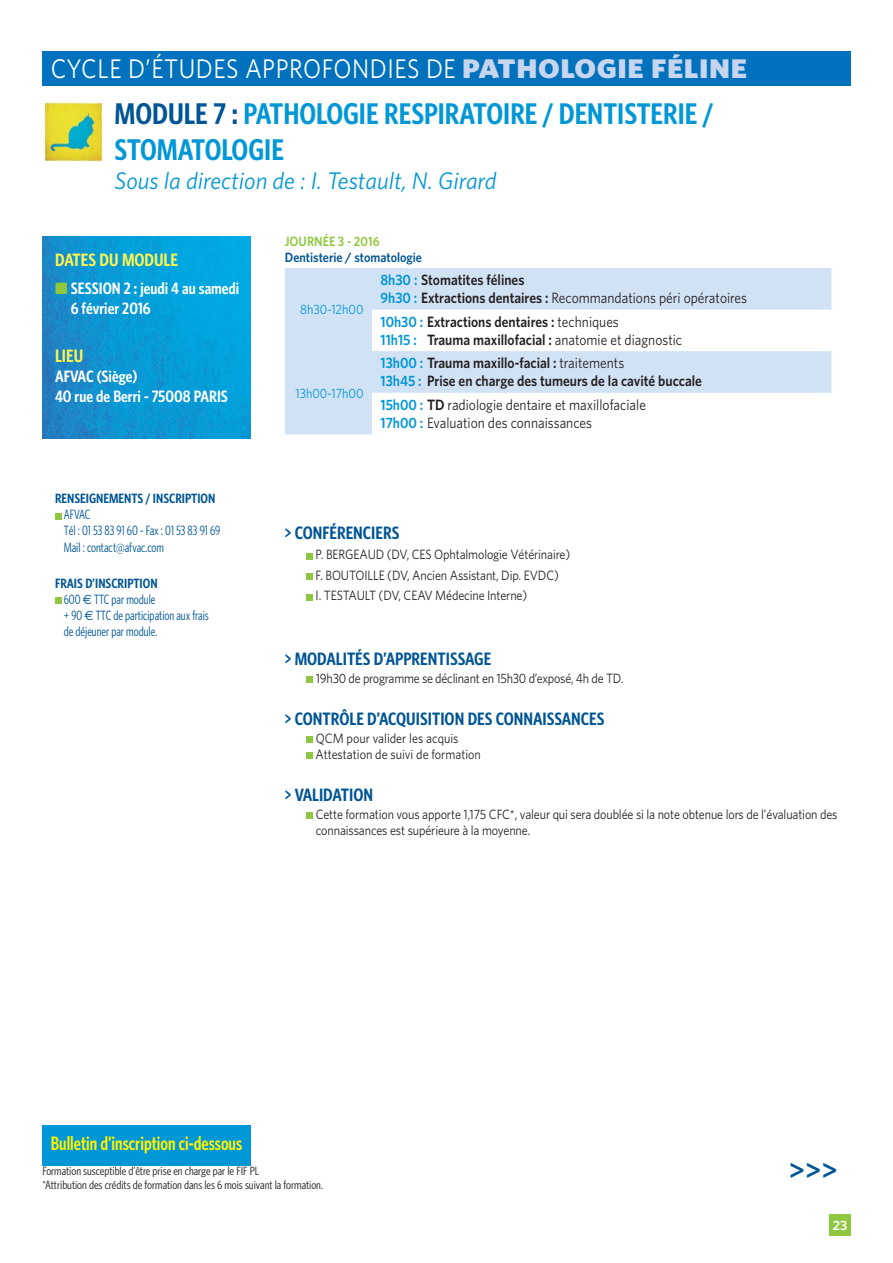
<style>
.page{position:relative;width:893px;height:1263px;background:#fff}
.page>*{position:absolute;margin:0;border:0;box-sizing:border-box;transform-origin:0 0}
.t1{font:600 30px/36px "Whitney Condensed";color:#0097d6}
.t2{font:600 28.5px "Whitney";color:#005595}
.t3{font:27px "Whitney";letter-spacing:.02em;color:#fff;scale:.9 1}
.t4{font:italic 24px "Whitney";color:#0097d6}
.t5{font:600 19.5px "Whitney Condensed";color:#fff200;scale:.9 1}
.t6{font:600 18px "Whitney Condensed";color:#005595}
.t7{font:600 18px "Whitney Condensed";color:#fff450}
.t8{font:600 16.5px/19.8px "Whitney Condensed";color:#fff}
.t9{font:600 15px/18px "Whitney";color:#231f20;scale:.9 1}
.t10{font:15px/18px "Whitney";color:#231f20;scale:.9 1}
.t11{font:13.5px/20.4px "Whitney";letter-spacing:-.01em;color:#231f20;scale:.9 1}
.t12{font:13.5px/16.2px "Whitney Condensed";color:#005595;scale:.9 1}
.t13{font:600 13.5px "Whitney Condensed";color:#005595}
.t14{font:600 13.5px "Whitney";color:#005595;scale:.9 1}
.t15{font:13.5px "Whitney";color:#0097d6;scale:.9 1}
.t16{font:600 13.5px "Whitney";color:#8fc741;scale:.9 1}
.t17{font:600 13.5px "Whitney";color:#fff}
.t18{font:12px/14.4px "Whitney Condensed";color:#231f20}
.s1{font-weight:900;color:#c7d5ee}
.s2{color:#005595}
.s3{color:#8fc741}
.s4{font-weight:600}
.s5{font-family:"Euro Sans"}
.s6{color:#0097d6}
.s7{font-weight:400}
.s8{font-weight:600;color:#0097d6}
</style>
<div class="page">
<div style="left:829px;top:1215px;width:21px;height:21px;background:#8fc741"></div>
<img style="left:42px;top:236px;width:209px;height:202px">
<svg style="left:285px;top:268px;width:546px;height:166px;fill:#d1e2f4"></svg>
<div style="left:42px;top:51px;width:808px;height:34px;background:#0071bc"></div>
<img style="left:43px;top:102px;width:60px;height:60px">
<svg style="left:306px;top:553px;width:6px;height:6px"></svg>
<div style="left:306px;top:573px;width:6px;height:7px;background:#8fc741"></div>
<svg style="left:306px;top:594px;width:6px;height:6px"></svg>
<div style="left:306px;top:676px;width:6px;height:7px;background:#8fc741"></div>
<div style="left:306px;top:736px;width:6px;height:7px;background:#8fc741"></div>
<div style="left:306px;top:752px;width:6px;height:7px;background:#8fc741"></div>
<div style="left:306px;top:812px;width:6px;height:7px;background:#8fc741"></div>
<svg style="left:55px;top:513px;width:6px;height:6px"></svg>
<div style="left:55px;top:597px;width:6px;height:7px;background:#8fc741"></div>
<div style="left:42px;top:1131px;width:209px;height:34px;background:#0097d6"></div>
<div style="left:42px;top:1126px;width:209px;height:34px;background:#0097d6"></div>
<h3 class="t3" style="left:51px;top:59px;width:775px">CYCLE D’ÉTUDES APPROFONDIES DE <span class="s1">PATHOLOGIE FÉLINE</span></h3>
<h1 class="t1" style="left:115px;top:98px;width:600px"><span class="s2">MODULE 7 :</span> PATHOLOGIE RESPIRATOIRE / DENTISTERIE /<br>STOMATOLOGIE</h1>
<h3 class="t4" style="left:115px;top:171px;width:383px">Sous la direction de : I. Testault, N. Girard</h3>
<h3 class="t7" style="left:55px;top:253px;width:124px">DATES DU MODULE</h3>
<p class="t8" style="left:71px;top:280px;width:170px;text-indent:-16px"><span class="s3">■</span> SESSION 2 : jeudi 4 au samedi<br>6 février 2016</p>
<h3 class="t7" style="left:55px;top:349px;width:30px">LIEU</h3>
<p class="t8" style="left:55px;top:368px;width:174px">AFVAC (Siège)<br>40 rue de Berri - 75008 PARIS</p>
<p class="t13" style="left:55px;top:493px;width:162px">RENSEIGNEMENTS / INSCRIPTION</p>
<p class="t12" style="left:64px;top:508px;width:175px">AFVAC<br>Tél : 01 53 83 91 60 - Fax : 01 53 83 91 69<br>Mail : contact@afvac.com</p>
<p class="t12" style="left:64px;top:576px;width:163px;text-indent:-9px"><span class="s4">FRAIS D’INSCRIPTION<br></span>600 <span class="s5">€</span> TTC par module<br>+ 90 <span class="s5">€</span> TTC de participation aux frais de déjeuner par module.</p>
<p class="t16" style="left:285px;top:236px;width:107px">JOURNÉE 3 - 2016</p>
<p class="t14" style="left:285px;top:252px;width:154px">Dentisterie / stomatologie</p>
<p class="t15" style="left:300px;top:305px;width:72px">8h30-12h00</p>
<p class="t15" style="left:295px;top:388px;width:77px">13h00-17h00</p>
<p class="t9" style="left:380px;top:272px;width:409px"><span class="s6">8h30 :</span> Stomatites félines<br><span class="s6">9h30 :</span> Extractions dentaires : <span class="s7">Recommandations péri opératoires</span></p>
<p class="t9" style="left:380px;top:314px;width:337px"><span class="s6">10h30 :</span> Extractions dentaires : <span class="s7">techniques<br></span><span class="s6">11h15 :</span> Trauma maxillofacial : <span class="s7">anatomie et diagnostic</span></p>
<p class="t9" style="left:380px;top:355px;width:359px"><span class="s6">13h00 :</span> Trauma maxillo-facial : <span class="s7">traitements<br></span><span class="s6">13h45 :</span> Prise en charge des tumeurs de la cavité buccale</p>
<p class="t10" style="left:380px;top:397px;width:296px"><span class="s8">15h00 :</span> <span class="s4">TD</span> radiologie dentaire et maxillofaciale<br><span class="s8">17h00 :</span> Evaluation des connaissances</p>
<h3 class="t6" style="left:285px;top:526px;width:116px">&gt; CONFÉRENCIERS</h3>
<p class="t11" style="left:315px;top:546px;width:284px">P. BERGEAUD (DV, CES Ophtalmologie Vétérinaire)<br>F. BOUTOILLE (DV, Ancien Assistant, Dip. EVDC)<br>I. TESTAULT (DV, CEAV Médecine Interne)</p>
<h3 class="t6" style="left:285px;top:652px;width:208px">&gt; MODALITÉS D’APPRENTISSAGE</h3>
<p class="t11" style="left:316px;top:669px;width:343px">19h30 de programme se déclinant en 15h30 d’exposé, 4h de TD.</p>
<h3 class="t6" style="left:285px;top:712px;width:321px">&gt; CONTRÔLE D’ACQUISITION DES CONNAISSANCES</h3>
<p class="t11" style="left:315px;top:731px;width:185px;line-height:16.2px">QCM pour valider les acquis<br>Attestation de suivi de formation</p>
<h3 class="t6" style="left:285px;top:788px;width:90px">&gt; VALIDATION</h3>
<p class="t11" style="left:316px;top:807px;width:581px;line-height:16.2px">Cette formation vous apporte 1,175 CFC*, valeur qui sera doublée si la note obtenue lors de l’évaluation des connaissances est supérieure à la moyenne.</p>
<h3 class="t5" style="left:51px;top:1141px;width:214px">Bulletin d’inscription ci-dessous</h3>
<p class="t18" style="left:42px;top:1165px;width:282px">Formation susceptible d’être prise en charge par le FIF PL<br>*Attribution des crédits de formation dans les 6 mois suivant la formation.</p>
<h2 class="t2" style="left:789px;top:1159px;width:50px">&gt;&gt;&gt;</h2>
<p class="t17" style="left:832px;top:1221px;width:16px">23</p>
</div>
